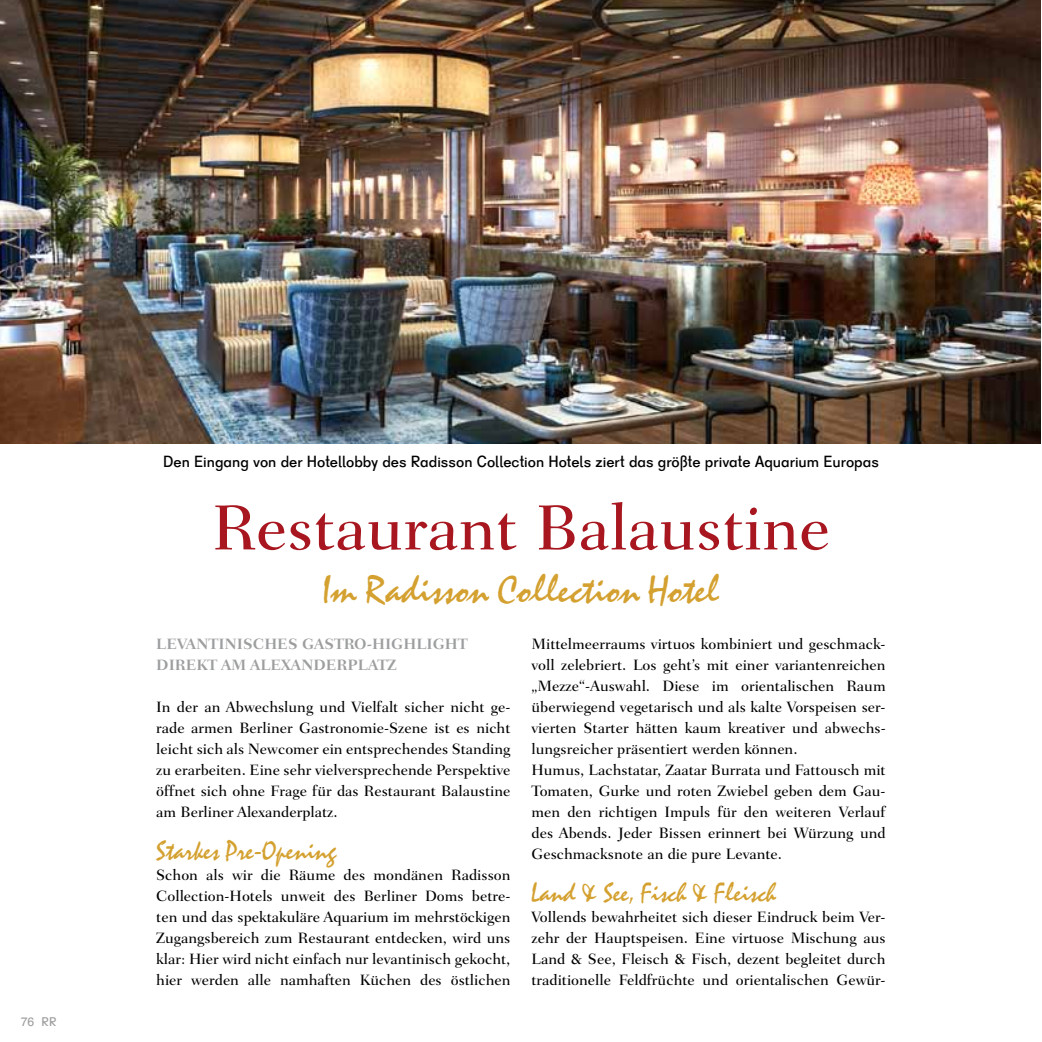
<style>
.page{position:relative;width:1042px;height:1042px;background:#fff}
.page>*{position:absolute;margin:0;border:0;box-sizing:border-box;transform-origin:0 0}
.t1{font:500 64.75px "Fairfield LT Std";color:#a8161f}
.t2{font:38.5px "Mistral Com";color:#d4a130}
.t3{font:26.25px "Mistral Com";color:#d4a130}
.t4{font:15.75px "Schulbuch Bayern OT";color:#000}
.t5{font:500 15.22px/21px "Fairfield LT Std";color:#000;text-align:justify}
.t6{font:700 15.22px/21px "Fairfield LT Std";color:#9c9e9f}
.t7{font:12.25px "Schulbuch Bayern OT";color:#9c9e9f}
</style>
<div class="page">
<img style="left:0;top:0;width:1040px;height:443px">
<p class="t7" style="left:21px;top:1014px;width:37px">76 RR</p>
<p class="t4" style="left:163px;top:452px;width:717px">Den Eingang von der Hotellobby des Radisson Collection Hotels ziert das größte private Aquarium Europas</p>
<h1 class="t1" style="left:212px;top:490px;width:620px">Restaurant Balaustine</h1>
<h2 class="t2" style="left:323px;top:574px;width:397px">Im Radisson Collection Hotel</h2>
<p class="t6" style="left:156px;top:634px;width:313px">LEVANTINISCHES GASTRO-HIGHLIGHT<br>DIREKT AM ALEXANDERPLATZ</p>
<p class="t5" style="left:156px;top:697px;width:356px">In der an Abwechslung und Vielfalt sicher nicht ge&shy;rade armen Berliner Gastronomie-Szene ist es nicht leicht sich als Newcomer ein entsprechendes Standing zu erarbeiten. Eine sehr vielversprechende Perspektive öffnet sich ohne Frage für das Restaurant Balaustine am Berliner Alexanderplatz.</p>
<h3 class="t3" style="left:156px;top:840px;width:182px">Starkes Pre-Opening</h3>
<p class="t5" style="left:156px;top:865px;width:356px">Schon als wir die Räume des mondänen Radisson Collection-Hotels unweit des Berliner Doms betre&shy;ten und das spektakuläre Aquarium im mehrstöckigen Zugangsbereich zum Restaurant entdecken, wird uns klar: Hier wird nicht einfach nur levantinisch gekocht, hier werden alle namhaften Küchen des östlichen</p>
<p class="t5" style="left:531px;top:634px;width:356px;text-align:left">Mittelmeerraums virtuos kombiniert und geschmack&shy;voll zelebriert. Los geht’s mit einer variantenreichen „Mezze“-Auswahl. Diese im orientalischen Raum überwiegend vegetarisch und als kalte Vorspeisen ser&shy;vierten Starter hätten kaum kreativer und abwechs&shy;lungsreicher präsentiert werden können.<br>Humus, Lachstatar, Zaatar Burrata und Fattousch mit Tomaten, Gurke und roten Zwiebel geben dem Gau&shy;men den richtigen Impuls für den weiteren Verlauf des Abends. Jeder Bissen erinnert bei Würzung und Geschmacksnote an die pure Levante.</p>
<h3 class="t3" style="left:531px;top:882px;width:246px">Land &amp; See, Fisch &amp; Fleisch</h3>
<p class="t5" style="left:531px;top:907px;width:356px">Vollends bewahrheitet sich dieser Eindruck beim Ver&shy;zehr der Hauptspeisen. Eine virtuose Mischung aus Land &amp; See, Fleisch &amp; Fisch, dezent begleitet durch traditionelle Feldfrüchte und orientalischen Gewür-</p>
</div>
